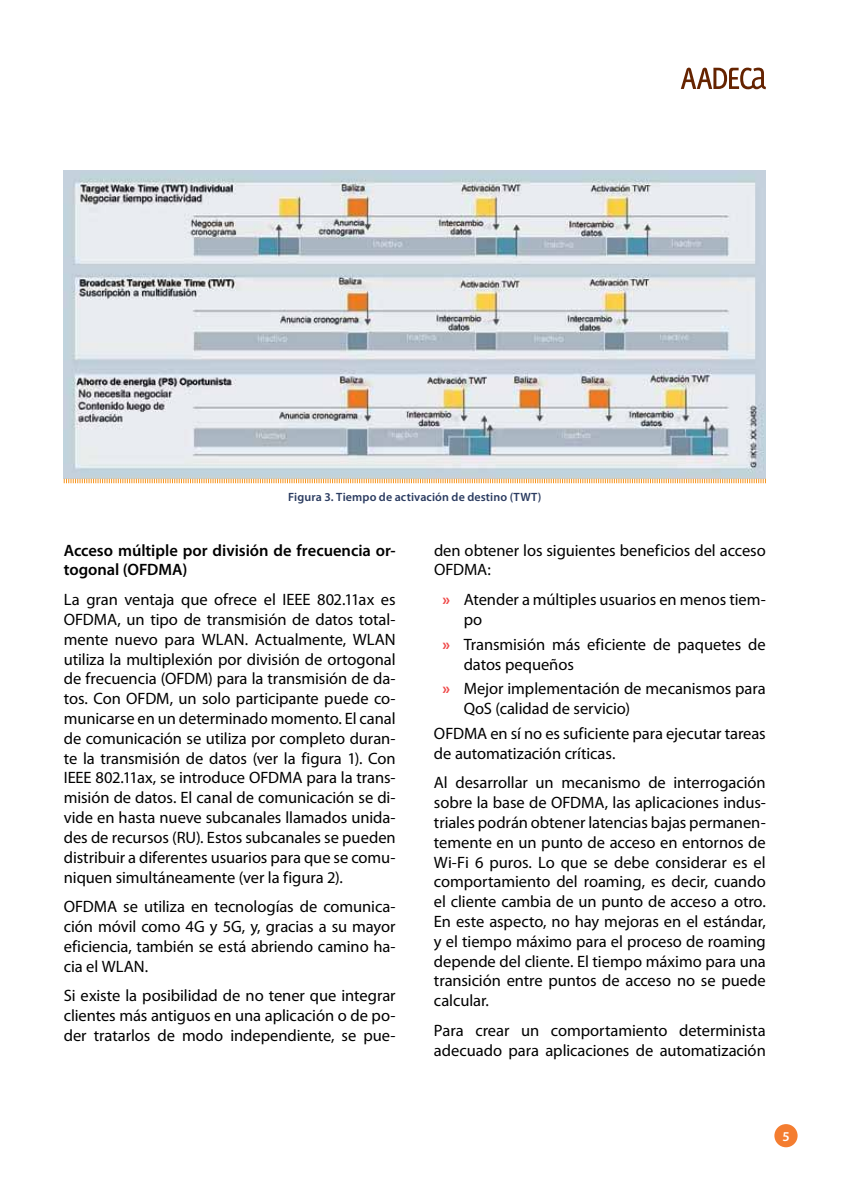
<style>
.page{position:relative;width:851px;height:1191px;background:#fff}
.page>*{position:absolute;margin:0;border:0;box-sizing:border-box;transform-origin:0 0}
.t1{font:16.5px/19.8px "Myriad Pro";letter-spacing:-.005em;color:#000}
.t2{font:600 16.5px/19.8px "Myriad Pro";color:#000}
.t3{font:600 13.5px "Myriad Pro";color:#fff}
.t4{font:600 12px "Myriad Pro";letter-spacing:.01em;color:#2a3b60}
.s1{font-weight:700;color:#ef4949}
</style>
<div class="page">
<div style="left:774px;top:1124px;width:23px;height:23px;background:#f47d30;border-radius:50%"></div>
<svg style="left:680px;top:68px;width:85px;height:21px"></svg>
<img style="left:64px;top:170px;width:701px;height:308px">
<svg style="left:63px;top:478px;width:703px;height:6px"></svg>
<p class="t4" style="left:288px;top:490px;width:255px">Figura 3. Tiempo de activación de destino (TWT)</p>
<p class="t2" style="left:64px;top:540px;width:333px">Acceso múltiple por división de frecuencia or&shy;togonal (OFDMA)</p>
<p class="t1" style="left:64px;top:590px;width:333px;text-align:justify">La gran ventaja que ofrece el IEEE 802.11ax es OFDMA, un tipo de transmisión de datos total&shy;mente nuevo para WLAN. Actualmente, WLAN utiliza la multiplexión por división de ortogonal de frecuencia (OFDM) para la transmisión de da&shy;tos. Con OFDM, un solo participante puede co&shy;municarse en un determinado momento. El canal de comunicación se utiliza por completo duran&shy;te la transmisión de datos (ver la figura 1). Con IEEE 802.11ax, se introduce OFDMA para la trans&shy;misión de datos. El canal de comunicación se di&shy;vide en hasta nueve subcanales llamados unida&shy;des de recursos (RU). Estos subcanales se pueden distribuir a diferentes usuarios para que se comu&shy;niquen simultáneamente (ver la figura 2).</p>
<p class="t1" style="left:64px;top:897px;width:333px;text-align:justify">OFDMA se utiliza en tecnologías de comunica&shy;ción móvil como 4G y 5G, y, gracias a su mayor eficiencia, también se está abriendo camino ha&shy;cia el WLAN.</p>
<p class="t1" style="left:64px;top:986px;width:333px;text-align:justify">Si existe la posibilidad de no tener que integrar clientes más antiguos en una aplicación o de po&shy;der tratarlos de modo independiente, se pue-</p>
<p class="t1" style="left:434px;top:540px;width:333px">den obtener los siguientes beneficios del acceso<br>OFDMA:</p>
<p class="t1" style="left:463px;top:590px;width:303px;text-indent:-21px"><span class="s1">»</span> Atender a múltiples usuarios en menos tiem&shy;po</p>
<p class="t1" style="left:463px;top:634px;width:303px;text-indent:-21px"><span class="s1">»</span> Transmisión más eficiente de paquetes de datos pequeños</p>
<p class="t1" style="left:463px;top:679px;width:303px;text-indent:-21px"><span class="s1">»</span> Mejor implementación de mecanismos para<br>QoS (calidad de servicio)</p>
<p class="t1" style="left:434px;top:724px;width:333px">OFDMA en sí no es suficiente para ejecutar tareas de automatización críticas.</p>
<p class="t1" style="left:434px;top:773px;width:333px;text-align:justify">Al desarrollar un mecanismo de interrogación sobre la base de OFDMA, las aplicaciones indus&shy;triales podrán obtener latencias bajas permanen&shy;temente en un punto de acceso en entornos de Wi-Fi 6 puros. Lo que se debe considerar es el comportamiento del roaming, es decir, cuando el cliente cambia de un punto de acceso a otro.<br>En este aspecto, no hay mejoras en el estándar, y el tiempo máximo para el proceso de roaming depende del cliente. El tiempo máximo para una transición entre puntos de acceso no se puede calcular.</p>
<p class="t1" style="left:434px;top:1021px;width:333px">Para crear un comportamiento determinista adecuado para aplicaciones de automatización</p>
<p class="t3" style="left:782px;top:1128px;width:9px">5</p>
</div>
